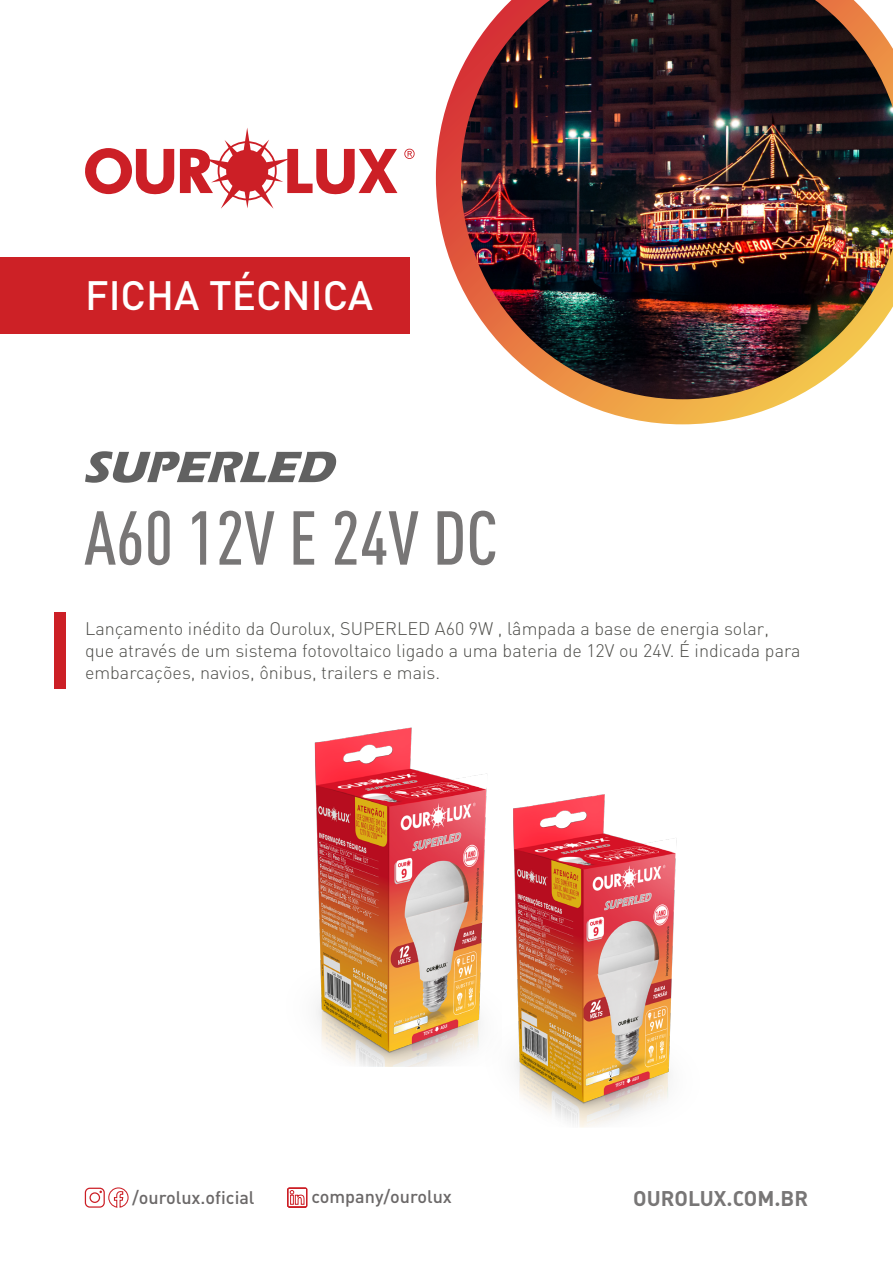
<style>
.page{position:relative;width:893px;height:1263px;background:#fff}
.page>*{position:absolute;margin:0;border:0;box-sizing:border-box;transform-origin:0 0}
.t1{font:500 75px "DIN Cond";color:#787676}
.t2{font:500 40.5px "DIN";color:#fff}
.t3{font:21px "DIN Bold Alternate";color:#787676}
.t4{font:300 18px/21.6px "DIN";color:#4e4e4a}
.t5{font:500 18px "DIN";color:#6b6868}
</style>
<div class="page">
<div style="left:0;top:257px;width:410px;height:77px;background:#cd2126"></div>
<svg style="left:85px;top:148px;width:89px;height:47px"></svg>
<svg style="left:180px;top:128px;width:151px;height:81px"></svg>
<svg style="left:84px;top:1187px;width:45px;height:21px"></svg>
<svg style="left:287px;top:1187px;width:20px;height:21px"></svg>
<img style="left:331px;top:148px;width:363px;height:277px">
<img style="left:436px;top:0;width:457px;height:424px">
<svg style="left:85px;top:451px;width:251px;height:32px"></svg>
<img style="left:314px;top:727px;width:173px;height:340px">
<div style="left:54px;top:612px;width:12px;height:76px;background:#cc1f26"></div>
<img style="left:475px;top:784px;width:202px;height:343px">
<h2 class="t2" style="left:85px;top:269px;width:290px">FICHA TÉCNICA</h2>
<h1 class="t1" style="left:84px;top:493px;width:415px">A60 12V E 24V DC</h1>
<p class="t4" style="left:85px;top:618px;width:717px">Lançamento inédito da Ourolux, SUPERLED A60 9W , lâmpada a base de energia solar, que através de um sistema fotovoltaico ligado a uma bateria de 12V ou 24V. É indicada para embarcações, navios, ônibus, trailers e mais.</p>
<p class="t5" style="left:132px;top:1186px;width:124px">/ourolux.oficial</p>
<p class="t5" style="left:311px;top:1184px;width:142px">company/ourolux</p>
<p class="t3" style="left:633px;top:1184px;width:176px">OUROLUX.COM.BR</p>
</div>
